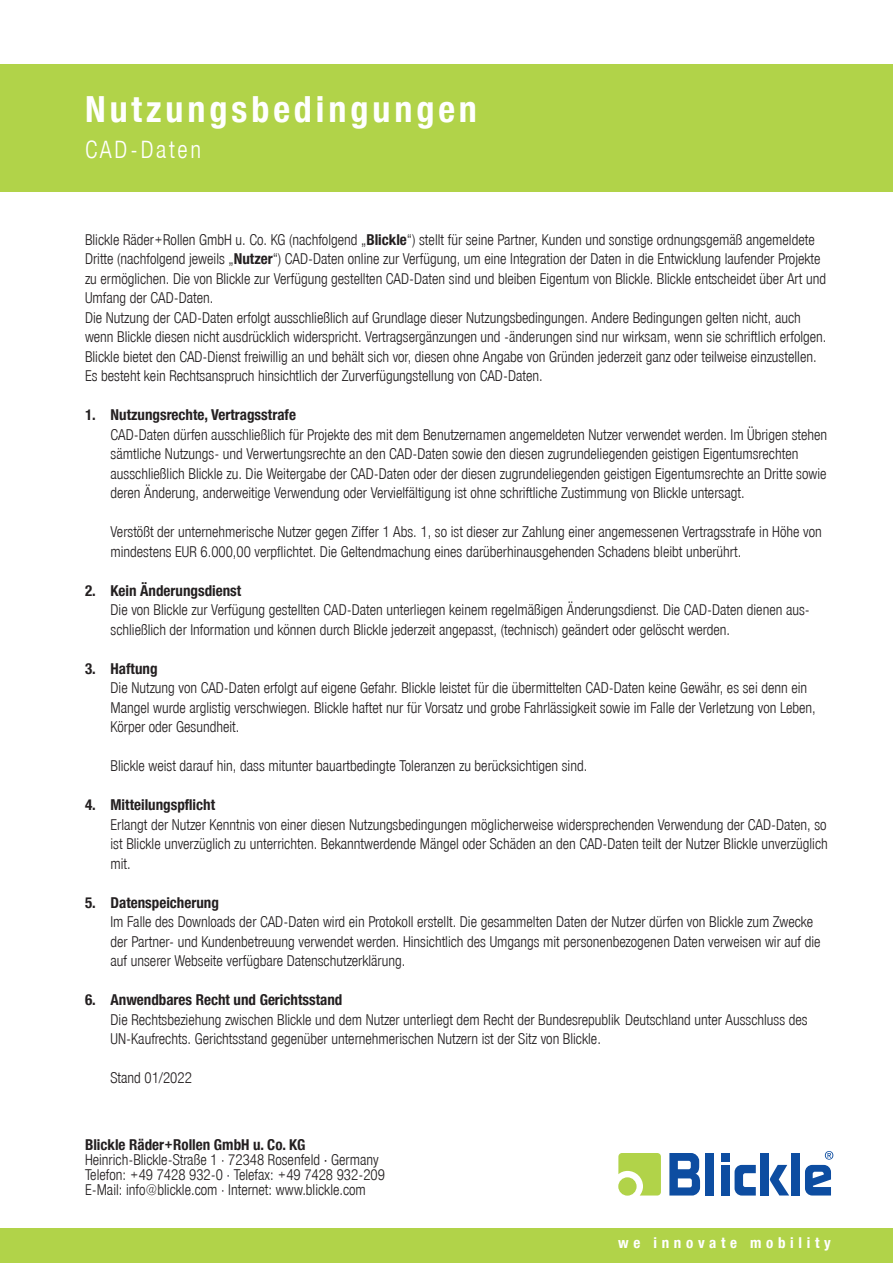
<style>
.page{position:relative;width:893px;height:1263px;background:#fff}
.page>*{position:absolute;margin:0;border:0;box-sizing:border-box;transform-origin:0 0}
.t1{font:700 36px "Blickle Sans Global";letter-spacing:.11em;color:#fff}
.t2{font:300 24px "Blickle Sans Global";letter-spacing:.11em;color:#fff}
.t3{font:300 15px/19.5px "Blickle Sans Global";color:#231f20}
.t4{font:700 15px "Blickle Sans Global";color:#231f20}
.t5{font:700 condensed 15px "Helvetica Neue LT Com";letter-spacing:.31em;color:#fff}
.s1{font-weight:700}
</style>
<div class="page">
<svg style="left:618px;top:1153px;width:43px;height:42px"></svg>
<div style="left:706px;top:1153px;width:8px;height:42px;background:#0d4da1"></div>
<div style="left:721px;top:1165px;width:8px;height:30px;background:#0d4da1"></div>
<div style="left:721px;top:1153px;width:8px;height:8px;background:#0d4da1"></div>
<svg style="left:770px;top:1165px;width:19px;height:30px"></svg>
<svg style="left:735px;top:1165px;width:21px;height:30px"></svg>
<div style="left:791px;top:1153px;width:9px;height:42px;background:#0d4da1"></div>
<div style="left:761px;top:1153px;width:8px;height:42px;background:#0d4da1"></div>
<svg style="left:669px;top:1153px;width:31px;height:42px"></svg>
<div style="left:618px;top:1177px;width:19px;height:18px;background:#b1d349;border-radius:50%"></div>
<svg style="left:805px;top:1151px;width:28px;height:44px"></svg>
<div style="left:0;top:1229px;width:893px;height:34px;background:#b1d349"></div>
<div style="left:0;top:64px;width:893px;height:127px;background:#b1d349"></div>
<p class="t1" style="left:85px;top:89px;width:393px">Nutzungsbedingungen</p>
<p class="t2" style="left:85px;top:136px;width:118px">CAD-Daten</p>
<p class="t3" style="left:85px;top:230px;width:742px">Blickle Räder+Rollen GmbH u. Co. KG (nachfolgend „<span class="s1">Blickle</span>“) stellt für seine Partner, Kunden und sonstige ordnungsgemäß angemeldete Dritte (nachfolgend jeweils „<span class="s1">Nutzer</span>“) CAD-Daten online zur Verfügung, um eine Integration der Daten in die Entwicklung laufender Projekte zu ermöglichen. Die von Blickle zur Verfügung gestellten CAD-Daten sind und bleiben Eigentum von Blickle. Blickle entscheidet über Art und Umfang der CAD-Daten.</p>
<p class="t3" style="left:85px;top:308px;width:743px">Die Nutzung der CAD-Daten erfolgt ausschließlich auf Grundlage dieser Nutzungsbedingungen. Andere Bedingungen gelten nicht, auch wenn Blickle diesen nicht ausdrücklich widerspricht. Vertragsergänzungen und -änderungen sind nur wirksam, wenn sie schriftlich erfolgen.</p>
<p class="t3" style="left:85px;top:347px;width:733px">Blickle bietet den CAD-Dienst freiwillig an und behält sich vor, diesen ohne Angabe von Gründen jederzeit ganz oder teilweise einzustellen.<br>Es besteht kein Rechtsanspruch hinsichtlich der Zurverfügungstellung von CAD-Daten.</p>
<p class="t4" style="left:85px;top:406px;width:212px">1. Nutzungsrechte, Vertragsstrafe</p>
<p class="t3" style="left:111px;top:425px;width:718px">CAD-Daten dürfen ausschließlich für Projekte des mit dem Benutzernamen angemeldeten Nutzer verwendet werden. Im Übrigen stehen sämtliche Nutzungs- und Verwertungsrechte an den CAD-Daten sowie den diesen zugrundeliegenden geistigen Eigentumsrechten ausschließlich Blickle zu. Die Weitergabe der CAD-Daten oder der diesen zugrundeliegenden geistigen Eigentumsrechte an Dritte sowie deren Änderung, anderweitige Verwendung oder Vervielfältigung ist ohne schriftliche Zustimmung von Blickle untersagt.</p>
<p class="t3" style="left:111px;top:522px;width:713px">Verstößt der unternehmerische Nutzer gegen Ziffer 1 Abs. 1, so ist dieser zur Zahlung einer angemessenen Vertragsstrafe in Höhe von mindestens EUR 6.000,00 verpflichtet. Die Geltendmachung eines darüberhinausgehenden Schadens bleibt unberührt.</p>
<p class="t4" style="left:85px;top:582px;width:158px">2. Kein Änderungsdienst</p>
<p class="t3" style="left:111px;top:600px;width:701px">Die von Blickle zur Verfügung gestellten CAD-Daten unterliegen keinem regelmäßigen Änderungsdienst. Die CAD-Daten dienen aus&shy;schließlich der Information und können durch Blickle jederzeit angepasst, (technisch) geändert oder gelöscht werden.</p>
<p class="t4" style="left:85px;top:660px;width:74px">3. Haftung</p>
<p class="t3" style="left:111px;top:678px;width:707px">Die Nutzung von CAD-Daten erfolgt auf eigene Gefahr. Blickle leistet für die übermittelten CAD-Daten keine Gewähr, es sei denn ein<br>Mangel wurde arglistig verschwiegen. Blickle haftet nur für Vorsatz und grobe Fahrlässigkeit sowie im Falle der Verletzung von Leben,<br>Körper oder Gesundheit.</p>
<p class="t3" style="left:111px;top:756px;width:478px">Blickle weist darauf hin, dass mitunter bauartbedingte Toleranzen zu berücksichtigen sind.</p>
<p class="t4" style="left:85px;top:796px;width:132px">4. Mitteilungspflicht</p>
<p class="t3" style="left:111px;top:815px;width:719px;text-align:justify">Erlangt der Nutzer Kenntnis von einer diesen Nutzungsbedingungen möglicherweise widersprechenden Verwendung der CAD-Daten, so ist Blickle unverzüglich zu unterrichten. Bekanntwerdende Mängel oder Schäden an den CAD-Daten teilt der Nutzer Blickle unverzüglich mit.</p>
<p class="t4" style="left:85px;top:894px;width:135px">5. Datenspeicherung</p>
<p class="t3" style="left:111px;top:912px;width:711px">Im Falle des Downloads der CAD-Daten wird ein Protokoll erstellt. Die gesammelten Daten der Nutzer dürfen von Blickle zum Zwecke der Partner- und Kundenbetreuung verwendet werden. Hinsichtlich des Umgangs mit personenbezogenen Daten verweisen wir auf die auf unserer Webseite verfügbare Datenschutzerklärung.</p>
<p class="t4" style="left:85px;top:991px;width:259px">6. Anwendbares Recht und Gerichtsstand</p>
<p class="t3" style="left:111px;top:1010px;width:699px">Die Rechtsbeziehung zwischen Blickle und dem Nutzer unterliegt dem Recht der Bundesrepublik Deutschland unter Ausschluss des<br>UN-Kaufrechts. Gerichtsstand gegenüber unternehmerischen Nutzern ist der Sitz von Blickle.</p>
<p class="t3" style="left:111px;top:1068px;width:83px">Stand 01/2022</p>
<p class="t4" style="left:85px;top:1136px;width:222px">Blickle Räder+Rollen GmbH u. Co. KG</p>
<p class="t3" style="left:85px;top:1150px;width:295px">Heinrich-Blickle-Straße 1 · 72348 Rosenfeld ∙ Germany</p>
<p class="t3" style="left:85px;top:1165px;width:301px">Telefon: +49 7428 932-0 · Telefax: +49 7428 932-209</p>
<p class="t3" style="left:85px;top:1180px;width:282px">E-Mail: info@blickle.com · Internet: www.blickle.com</p>
<p class="t5" style="left:618px;top:1234px;width:214px">we innovate mobility</p>
</div>
